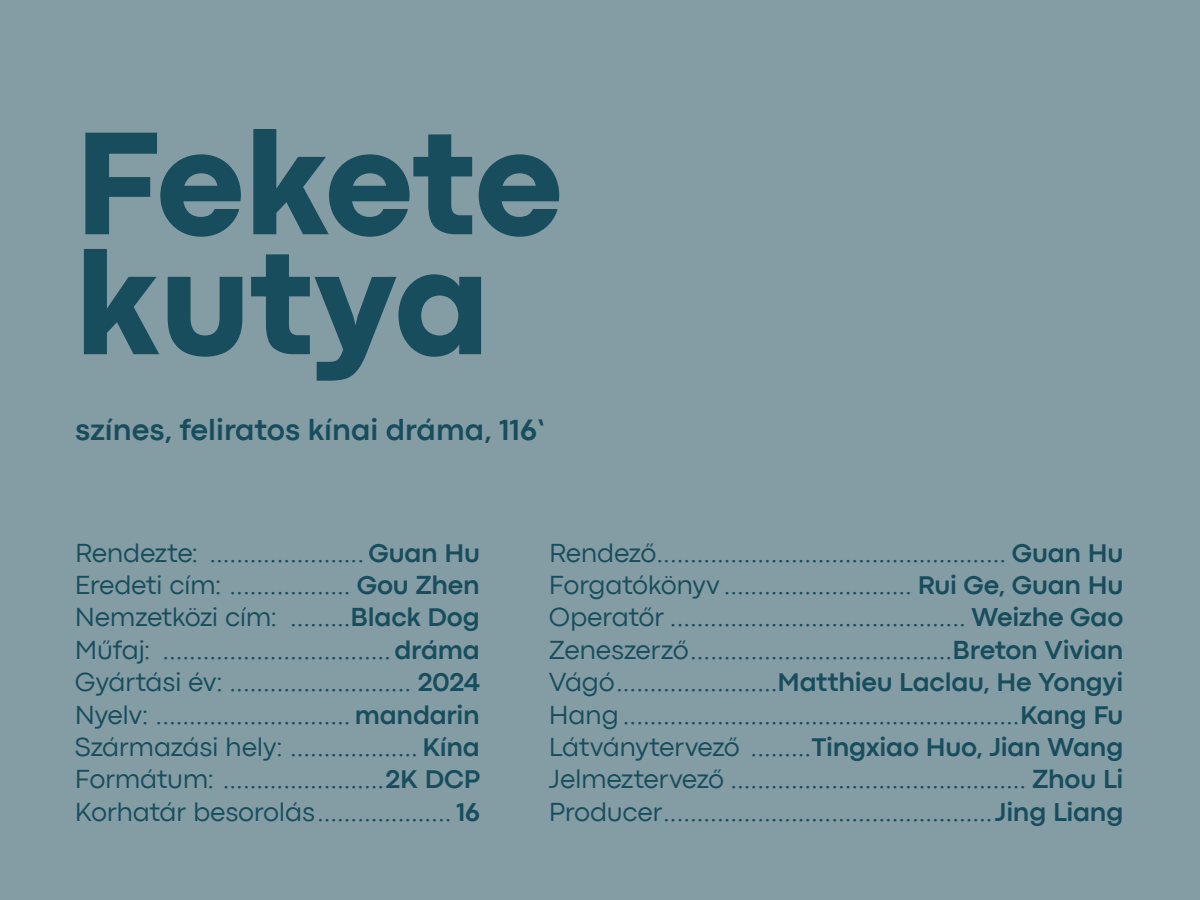
<style>
.page{position:relative;width:1200px;height:900px;background:#849ca4}
.page>*{position:absolute;margin:0;border:0;box-sizing:border-box;transform-origin:0 0}
.t1{font:800 153px/119.9px "Codec Pro";letter-spacing:-.005em;color:#174d5d}
.t2{font:700 30.75px "Codec Pro";color:#174d5d}
.t3{font:27px/32.4px "Codec Pro News";letter-spacing:-.015em;color:#174d5d;text-align:justify}
.s1{font-family:"Codec Pro";font-weight:700}
</style>
<div class="page">
<h1 class="t1" style="left:75px;top:122px;width:489px">Fekete kutya</h1>
<p class="t2" style="left:75px;top:411px;width:471px">színes, feliratos kínai dráma, 116’</p>
<p class="t3" style="left:75px;top:536px;width:407px">Rendezte: ....................... <span class="s1">Guan Hu </span>Eredeti cím: .................. <span class="s1">Gou Zhen </span>Nemzetközi cím: .........<span class="s1">Black Dog </span>Műfaj: ..................................<span class="s1">dráma </span>Gyártási év: ........................... <span class="s1">2024<br></span>Nyelv: ............................. <span class="s1">mandarin </span>Származási hely: ................... <span class="s1">Kína </span>Formátum: ........................<span class="s1">2K DCP </span>Korhatár besorolás.................... <span class="s1">16</span></p>
<p class="t3" style="left:549px;top:536px;width:576px">Rendező.................................................... <span class="s1">Guan Hu </span>Forgatókönyv ............................ <span class="s1">Rui Ge, Guan Hu </span>Operatőr ............................................ <span class="s1">Weizhe Gao </span>Zeneszerző.......................................<span class="s1">Breton Vivian </span>Vágó........................<span class="s1">Matthieu Laclau, He Yongyi </span>Hang...........................................................<span class="s1">Kang Fu </span>Látványtervező .........<span class="s1">Tingxiao Huo, Jian Wang </span>Jelmeztervező ............................................ <span class="s1">Zhou Li </span>Producer.................................................<span class="s1">Jing Liang</span></p>
</div>
